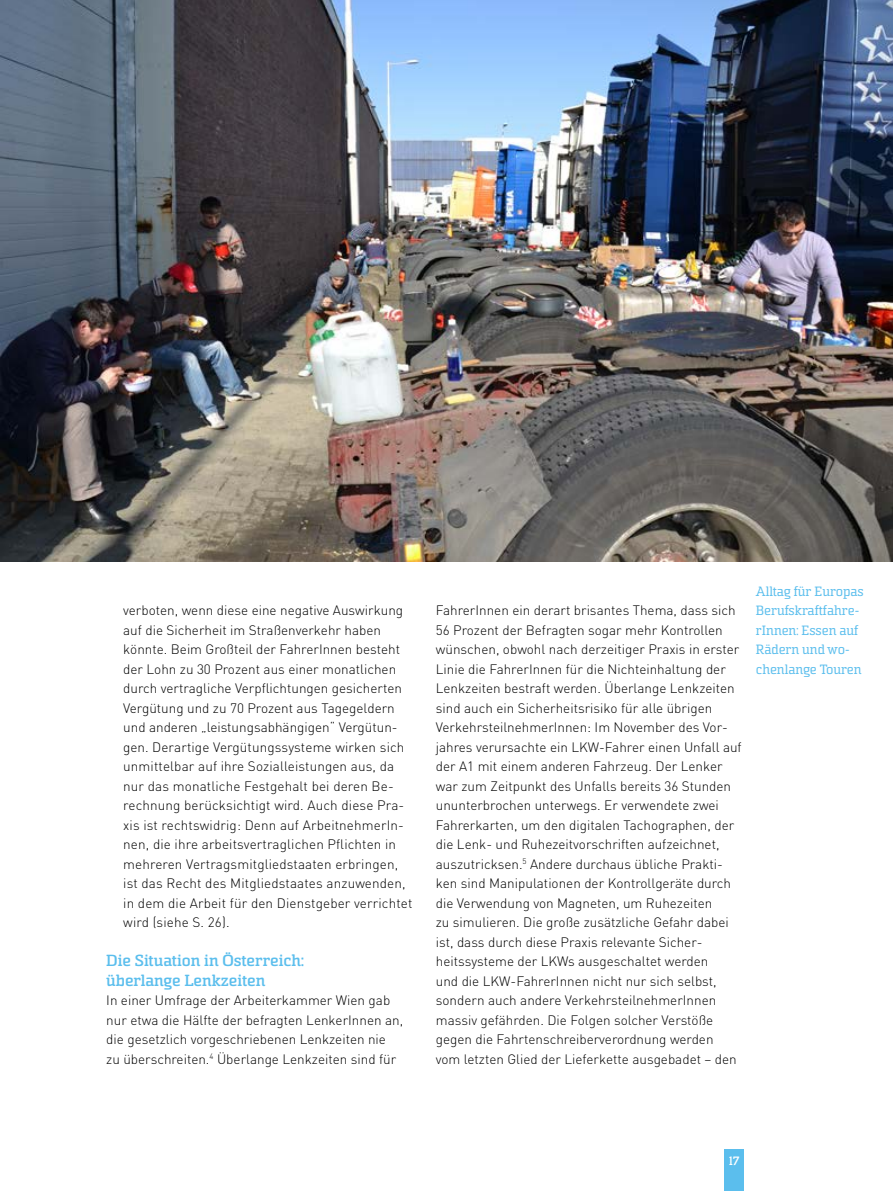
<style>
.page{position:relative;width:893px;height:1191px;background:#fff}
.page>*{position:absolute;margin:0;border:0;box-sizing:border-box;transform-origin:0 0}
.t1{font:700 18px/19.5px "Sommet Slab Rnd";letter-spacing:-.005em;color:#5bbeed}
.t2{font:15px/19.5px "Sommet Slab Rnd";letter-spacing:-.01em;color:#5bbeed}
.t3{font:300 13.5px/19.5px "DIN Pro";color:#000}
.t4{font:700 13.5px "Sommet Slab Rnd";color:#fff}
</style>
<div class="page">
<div style="left:724px;top:1150px;width:20px;height:41px;background:#5bbeed"></div>
<img style="left:0;top:0;width:893px;height:561px">
<p class="t3" style="left:123px;top:600px;width:291px">verboten, wenn diese eine negative Auswirkung auf die Sicherheit im Straßenverkehr haben könnte. Beim Großteil der FahrerInnen besteht der Lohn zu 30 Prozent aus einer monatlichen durch vertragliche Verpflichtungen gesicherten Vergütung und zu 70 Prozent aus Tagegeldern und anderen „leistungsabhängigen“ Vergütun&shy;gen. Derartige Vergütungssysteme wirken sich unmittelbar auf ihre Sozialleistungen aus, da nur das monatliche Festgehalt bei deren Be&shy;rechnung berücksichtigt wird. Auch diese Pra&shy;xis ist rechtswidrig: Denn auf ArbeitnehmerIn&shy;nen, die ihre arbeitsvertraglichen Pflichten in mehreren Vertragsmitgliedstaaten erbringen, ist das Recht des Mitgliedstaates anzuwenden, in dem die Arbeit für den Dienstgeber verrichtet wird (siehe S. 26).</p>
<h1 class="t1" style="left:106px;top:950px;width:199px">Die Situation in Österreich: überlange Lenkzeiten</h1>
<p class="t3" style="left:106px;top:990px;width:298px">In einer Umfrage der Arbeiterkammer Wien gab nur etwa die Hälfte der befragten LenkerInnen an, die gesetzlich vorgeschriebenen Lenkzeiten nie<br>zu überschreiten.<sup>4</sup> Überlange Lenkzeiten sind für</p>
<p class="t3" style="left:436px;top:600px;width:307px">FahrerInnen ein derart brisantes Thema, dass sich 56 Prozent der Befragten sogar mehr Kontrollen wünschen, obwohl nach derzeitiger Praxis in erster Linie die FahrerInnen für die Nichteinhaltung der Lenkzeiten bestraft werden. Überlange Lenkzeiten sind auch ein Sicherheitsrisiko für alle übrigen VerkehrsteilnehmerInnen: Im November des Vor&shy;jahres verursachte ein LKW-Fahrer einen Unfall auf der A1 mit einem anderen Fahrzeug. Der Lenker war zum Zeitpunkt des Unfalls bereits 36 Stunden ununterbrochen unterwegs. Er verwendete zwei Fahrerkarten, um den digitalen Tachographen, der die Lenk- und Ruhezeitvorschriften aufzeichnet, auszutricksen.<sup>5</sup> Andere durchaus übliche Prakti&shy;ken sind Manipulationen der Kontrollgeräte durch die Verwendung von Magneten, um Ruhezeiten<br>zu simulieren. Die große zusätzliche Gefahr dabei ist, dass durch diese Praxis relevante Sicher&shy;heitssysteme der LKWs ausgeschaltet werden<br>und die LKW-FahrerInnen nicht nur sich selbst, sondern auch andere VerkehrsteilnehmerInnen massiv gefährden. Die Folgen solcher Verstöße gegen die Fahrtenschreiberverordnung werden<br>vom letzten Glied der Lieferkette ausgebadet – den</p>
<p class="t2" style="left:756px;top:581px;width:109px">Alltag für Europas<br>Berufskraftfahre&shy;rInnen: Essen auf<br>Rädern und wo&shy;chenlange Touren</p>
<p class="t4" style="left:729px;top:1153px;width:12px">17</p>
</div>
